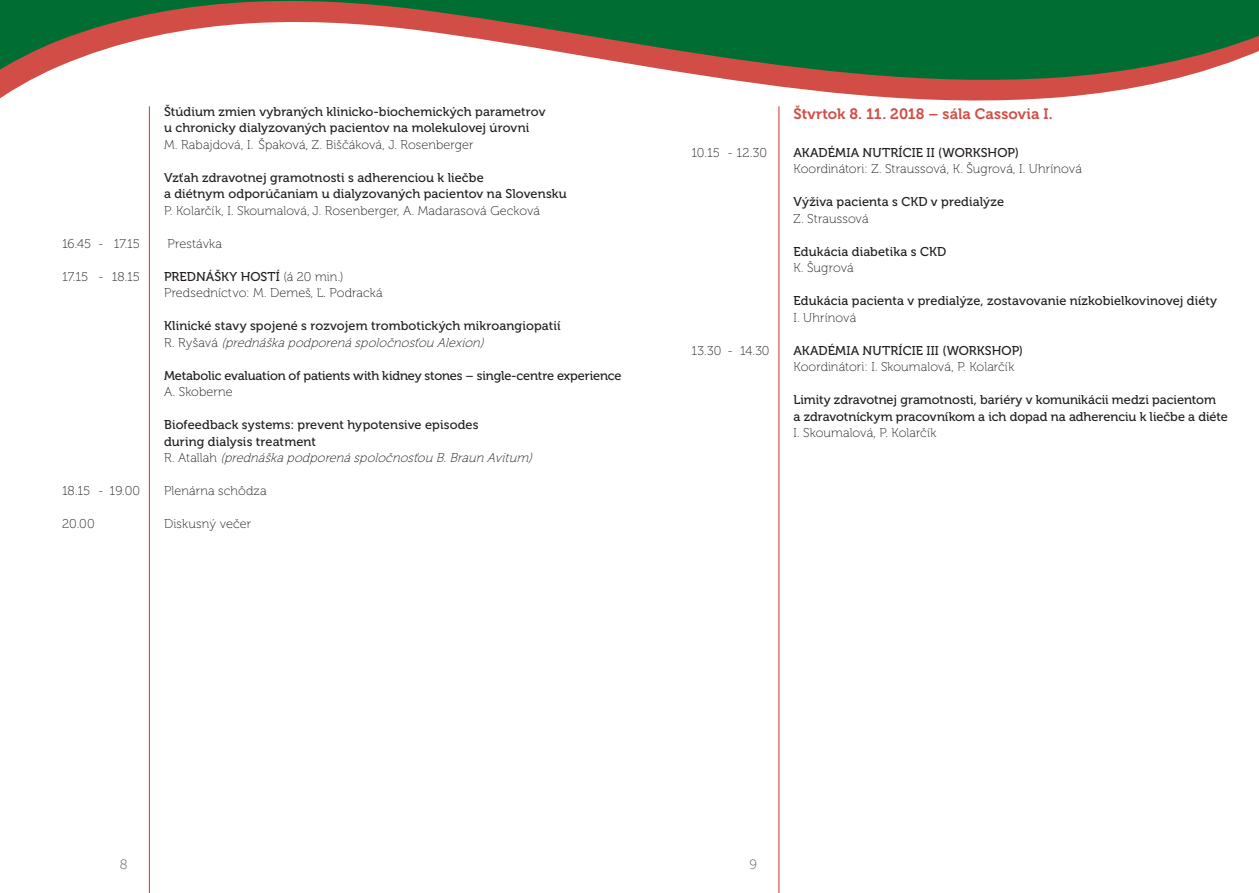
<style>
.page{position:relative;width:1259px;height:893px;background:#fff}
.page>*{position:absolute;margin:0;border:0;box-sizing:border-box;transform-origin:0 0}
.t1{font:15px "Museo 700";letter-spacing:.005em;color:#d34d47}
.t2{font:13.5px "Museo 100";color:#57585a}
.t3{font:12.75px/16.5px "Museo 500";letter-spacing:.005em;color:#231f20}
.t4{font:12.75px "Museo 100";letter-spacing:.005em;color:#231f20}
.t5{font:italic 12.75px "Museo 100";color:#231f20}
.s1{font-family:"Museo 100"}
.s2{font-style:normal}
</style>
<div class="page">
<hr style="left:149px;top:106px;width:1px;height:787px;background:#d34d47">
<hr style="left:778px;top:106px;width:1px;height:787px;background:#d34d47">
<svg style="left:0;top:87px;width:1136px;height:21px"></svg>
<svg style="left:0;top:0;width:1259px;height:87px"></svg>
<p class="t3" style="left:164px;top:104px;width:383px">Štúdium zmien vybraných klinicko-biochemických parametrov u chronicky dialyzovaných pacientov na molekulovej úrovni</p>
<p class="t4" style="left:164px;top:140px;width:311px">M. Rabajdová, I. Špaková, Z. Biščáková, J. Rosenberger</p>
<p class="t3" style="left:164px;top:170px;width:404px">Vzťah zdravotnej gramotnosti s adherenciou k liečbe<br>a diétnym odporúčaniam u dialyzovaných pacientov na Slovensku</p>
<p class="t4" style="left:164px;top:206px;width:377px">P. Kolarčík, I. Skoumalová, J. Rosenberger, A. Madarasová Gecková</p>
<p class="t4" style="left:62px;top:239px;width:80px">16.45 - 17.15</p>
<p class="t4" style="left:168px;top:239px;width:56px">Prestávka</p>
<p class="t4" style="left:62px;top:272px;width:79px">17.15 - 18.15</p>
<p class="t3" style="left:164px;top:269px;width:181px">PREDNÁŠKY HOSTÍ <span class="s1">(á 20 min.)</span></p>
<p class="t4" style="left:164px;top:288px;width:220px">Predsedníctvo: M. Demeš, Ľ. Podracká</p>
<p class="t3" style="left:164px;top:319px;width:398px">Klinické stavy spojené s rozvojem trombotických mikroangiopatií</p>
<p class="t5" style="left:164px;top:338px;width:324px"><span class="s2">R . R y š a v á</span> (prednáška podporená spoločnosťou Alexion)</p>
<p class="t3" style="left:164px;top:368px;width:459px">Metabolic evaluation of patients with kidney stones – single-centre experience</p>
<p class="t4" style="left:164px;top:387px;width:70px">A. Skoberne</p>
<p class="t3" style="left:164px;top:418px;width:316px">Biofeedback systems: prevent hypotensive episodes during dialysis treatment</p>
<p class="t5" style="left:164px;top:453px;width:372px"><span class="s2">R . A t a l l a h</span> (prednáška podporená spoločnosťou B.Braun Avitum)</p>
<p class="t4" style="left:62px;top:486px;width:80px">18.15 - 19.00</p>
<p class="t4" style="left:164px;top:486px;width:104px">Plenárna schôdza</p>
<p class="t4" style="left:62px;top:519px;width:34px">20.00</p>
<p class="t4" style="left:164px;top:519px;width:88px">Diskusný večer</p>
<p class="t1" style="left:793px;top:109px;width:261px">Štvrtok 8. 11. 2018 – sála Cassovia I.</p>
<p class="t4" style="left:691px;top:148px;width:77px">10.15 - 12.30</p>
<p class="t3" style="left:793px;top:145px;width:227px">AKADÉMIA NUTRÍCIE II (WORKSHOP)</p>
<p class="t4" style="left:793px;top:164px;width:290px">Koordinátori: Z. Straussová, K. Šugrová, I. Uhrínová</p>
<p class="t3" style="left:793px;top:195px;width:212px">Výživa pacienta s CKD v predialýze</p>
<p class="t4" style="left:793px;top:214px;width:77px">Z. Straussová</p>
<p class="t3" style="left:793px;top:244px;width:154px">Edukácia diabetika s CKD</p>
<p class="t4" style="left:793px;top:263px;width:62px">K. Šugrová</p>
<p class="t3" style="left:793px;top:294px;width:425px">Edukácia pacienta v predialýze, zostavovanie nízkobielkovinovej diéty</p>
<p class="t4" style="left:793px;top:313px;width:64px">I. Uhrínová</p>
<p class="t4" style="left:691px;top:346px;width:80px">13.30 - 14.30</p>
<p class="t3" style="left:793px;top:343px;width:231px">AKADÉMIA NUTRÍCIE III (WORKSHOP)</p>
<p class="t4" style="left:793px;top:362px;width:222px">Koordinátori: I. Skoumalová, P. Kolarčík</p>
<p class="t3" style="left:793px;top:393px;width:436px">Limity zdravotnej gramotnosti, bariéry v komunikácii medzi pacientom<br>a zdravotníckym pracovníkom a ich dopad na adherenciu k liečbe a diéte</p>
<p class="t4" style="left:793px;top:428px;width:144px">I. Skoumalová, P. Kolarčík</p>
<p class="t2" style="left:120px;top:859px;width:9px">8</p>
<p class="t2" style="left:749px;top:859px;width:9px">9</p>
</div>
